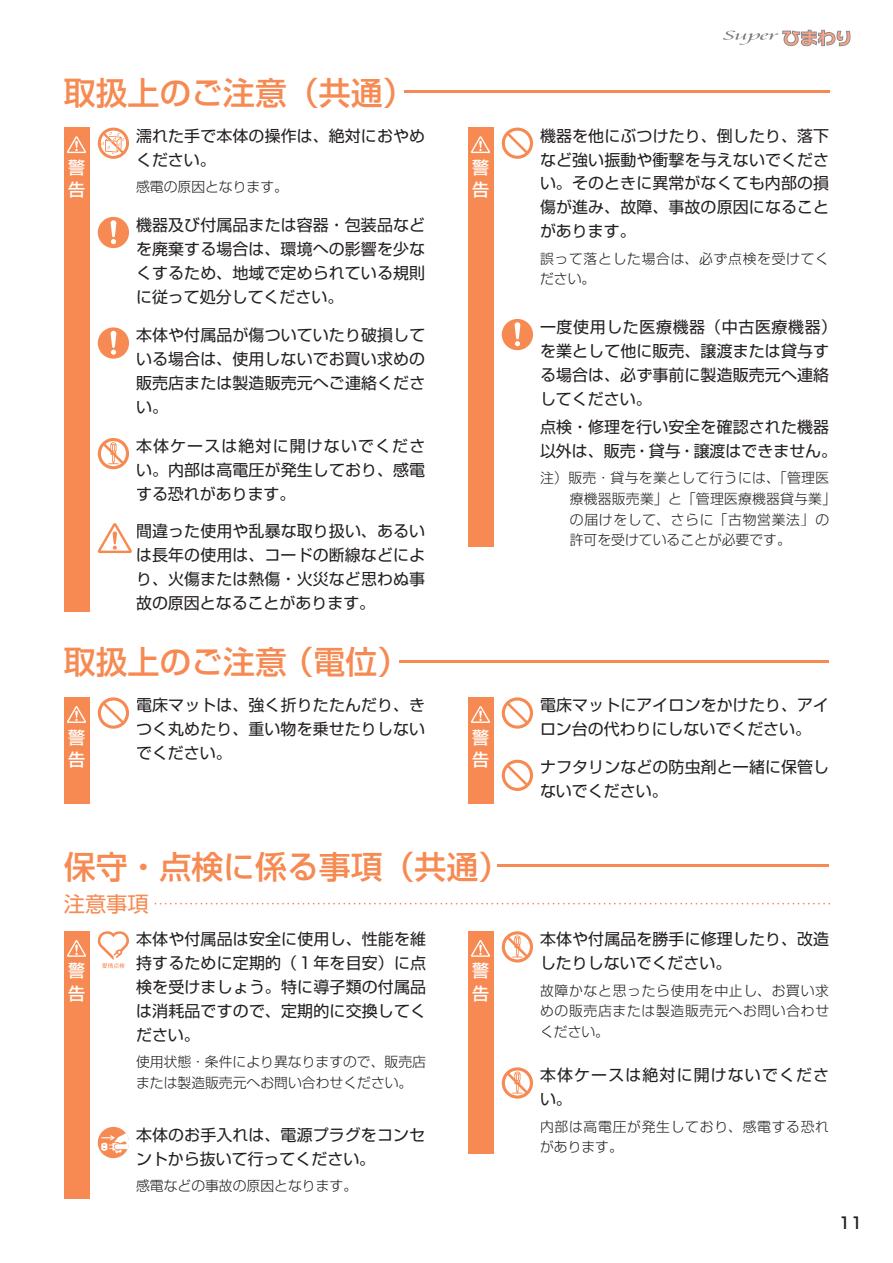
<style>
.page{position:relative;width:893px;height:1263px;background:#fff}
.page>*{position:absolute;margin:0;border:0;box-sizing:border-box;transform-origin:0 0}
.t1{font:500 31.95px "Shin Go Pro";color:#f68a52}
.t2{font:21.3px "Shin Go Pro";color:#f68a52}
.t3{font:500 16.95px/22.6px "Shin Go Pro";color:#fff}
.t4{font:15.9px/23.9px "Shin Go Pro";letter-spacing:.01em;color:#231f20;text-align:justify}
.t5{font:15.9px/23.9px "Shin Go Pro";letter-spacing:.07em;color:#231f20}
.t6{font:500 15.9px "Shin Go Pro";color:#231f20}
.t7{font:300 13.8px/20.7px "Shin Go Pro";letter-spacing:.025em;color:#231f20}
.t8{font:300 13.8px/20.7px "Shin Go Pro";color:#231f20}
.t9{font:300 13.8px/20.7px "Shin Go Pro";letter-spacing:.05em;color:#231f20}
</style>
<div class="page">
<svg style="left:723px;top:30px;width:127px;height:16px"></svg>
<hr style="left:404px;top:90px;width:425px;height:2px;background:#f68a52">
<div style="left:64px;top:128px;width:25px;height:484px;background:#f68a52"></div>
<svg style="left:67px;top:136px;width:19px;height:17px"></svg>
<div style="left:468px;top:128px;width:25px;height:419px;background:#f68a52"></div>
<svg style="left:471px;top:136px;width:19px;height:17px"></svg>
<div style="left:64px;top:697px;width:25px;height:107px;background:#f68a52"></div>
<svg style="left:67px;top:706px;width:19px;height:17px"></svg>
<div style="left:468px;top:697px;width:25px;height:107px;background:#f68a52"></div>
<svg style="left:471px;top:706px;width:19px;height:17px"></svg>
<hr style="left:400px;top:660px;width:429px;height:2px;background:#f68a52">
<hr style="left:497px;top:864px;width:332px;height:2px;background:#f68a52">
<svg style="left:155px;top:903px;width:675px;height:1px"></svg>
<div style="left:64px;top:931px;width:25px;height:268px;background:#f68a52"></div>
<svg style="left:67px;top:940px;width:19px;height:17px"></svg>
<div style="left:468px;top:931px;width:25px;height:223px;background:#f68a52"></div>
<svg style="left:471px;top:940px;width:19px;height:17px"></svg>
<div style="left:502px;top:128px;width:31px;height:31px;background:#f68a52;border-radius:50%"></div>
<svg style="left:505px;top:131px;width:25px;height:25px"></svg>
<svg style="left:98px;top:697px;width:31px;height:32px"></svg>
<svg style="left:101px;top:700px;width:25px;height:25px"></svg>
<svg style="left:502px;top:697px;width:31px;height:32px"></svg>
<svg style="left:505px;top:700px;width:25px;height:25px"></svg>
<div style="left:502px;top:760px;width:31px;height:31px;background:#f68a52;border-radius:50%"></div>
<svg style="left:505px;top:763px;width:25px;height:25px"></svg>
<div style="left:98px;top:1127px;width:31px;height:31px;background:#f68a52;border-radius:50%"></div>
<svg style="left:101px;top:1133px;width:28px;height:20px"></svg>
<div style="left:502px;top:319px;width:31px;height:31px;background:#f68a52;border-radius:50%"></div>
<svg style="left:514px;top:322px;width:6px;height:24px"></svg>
<div style="left:98px;top:217px;width:31px;height:31px;background:#f68a52;border-radius:50%"></div>
<svg style="left:110px;top:220px;width:7px;height:24px"></svg>
<div style="left:98px;top:327px;width:31px;height:32px;background:#f68a52;border-radius:50%"></div>
<svg style="left:110px;top:331px;width:7px;height:24px"></svg>
<svg style="left:98px;top:128px;width:31px;height:31px"></svg>
<svg style="left:98px;top:438px;width:31px;height:31px"></svg>
<svg style="left:101px;top:441px;width:25px;height:25px"></svg>
<svg style="left:103px;top:442px;width:21px;height:22px"></svg>
<svg style="left:502px;top:931px;width:31px;height:31px"></svg>
<svg style="left:505px;top:934px;width:25px;height:25px"></svg>
<svg style="left:507px;top:935px;width:21px;height:22px"></svg>
<svg style="left:502px;top:1067px;width:31px;height:31px"></svg>
<svg style="left:505px;top:1070px;width:25px;height:25px"></svg>
<svg style="left:507px;top:1071px;width:21px;height:22px"></svg>
<svg style="left:97px;top:523px;width:35px;height:30px"></svg>
<svg style="left:97px;top:931px;width:32px;height:37px"></svg>
<h1 class="t1" style="left:64px;top:66px;width:352px">取扱上のご注意（共通）</h1>
<p class="t4" style="left:136px;top:122px;width:291px">濡れた手で本体の操作は、絶対におやめください。</p>
<p class="t8" style="left:136px;top:175px;width:154px">感電の原因となります。</p>
<p class="t3" style="left:68px;top:154px;width:18px">警告</p>
<p class="t3" style="left:472px;top:154px;width:18px">警告</p>
<p class="t4" style="left:136px;top:211px;width:291px">機器及び付属品または容器・包装品などを廃棄する場合は、環境への影響を少なくするため、地域で定められている規則に従って処分してください。</p>
<p class="t4" style="left:136px;top:322px;width:291px">本体や付属品が傷ついていたり破損している場合は、使用しないでお買い求めの販売店または製造販売元へご連絡ください。</p>
<p class="t4" style="left:136px;top:432px;width:291px">本体ケースは絶対に開けないでください。内部は高電圧が発生しており、感電する恐れがあります。</p>
<p class="t4" style="left:136px;top:517px;width:291px">間違った使用や乱暴な取り扱い、あるいは長年の使用は、コードの断線などにより、火傷または熱傷・火災など思わぬ事故の原因となることがあります。</p>
<h1 class="t1" style="left:64px;top:636px;width:347px">取扱上のご注意 （電位）</h1>
<p class="t4" style="left:540px;top:122px;width:291px">機器を他にぶつけたり、倒したり、落下など強い振動や衝撃を与えないでください。そのときに異常がなくても内部の損傷が進み、故障、事故の原因になることがあります。</p>
<p class="t9" style="left:540px;top:246px;width:291px">誤って落とした場合は、必ず点検を受けてください。</p>
<p class="t4" style="left:540px;top:313px;width:299px;text-align:left">一度使用した医療機器（中古医療機器）を業として他に販売、譲渡または貸与する場合は、必ず事前に製造販売元へ連絡してください。</p>
<p class="t4" style="left:540px;top:413px;width:299px">点検・修理を行い安全を確認された機器以外は、販売・貸与・譲渡はできません。</p>
<p class="t7" style="left:570px;top:466px;width:268px;text-indent:-30px">注）販売・貸与を業として行うには、「管理医療機器販売業」と「管理医療機器貸与業」の届けをして、さらに「古物営業法」の許可を受けていることが必要です。</p>
<p class="t4" style="left:136px;top:691px;width:291px">電床マットは、強く折りたたんだり、きつく丸めたり、重い物を乗せたりしないでください。</p>
<p class="t4" style="left:540px;top:691px;width:291px">電床マットにアイロンをかけたり、アイ</p>
<p class="t3" style="left:68px;top:724px;width:18px">警</p>
<p class="t4" style="left:540px;top:715px;width:273px">ロン台の代わりにしないでください。</p>
<p class="t3" style="left:68px;top:746px;width:18px">告</p>
<p class="t3" style="left:472px;top:724px;width:18px">警告</p>
<p class="t4" style="left:540px;top:753px;width:291px">ナフタリンなどの防虫剤と一緒に保管しないでください。</p>
<h1 class="t1" style="left:64px;top:840px;width:448px">保守・点検に係る事項（共通）</h1>
<h2 class="t2" style="left:64px;top:886px;width:87px">注意事項</h2>
<p class="t4" style="left:136px;top:925px;width:292px">本体や付属品は安全に使用し、性能を維持するために定期的（１年を目安）に点検を受けましょう。特に導子類の付属品は消耗品ですので、定期的に交換してください。</p>
<p class="t8" style="left:136px;top:1050px;width:291px">使用状態・条件により異なりますので、販売店または製造販売元へお問い合わせください。</p>
<p class="t3" style="left:68px;top:958px;width:18px">警告</p>
<p class="t3" style="left:472px;top:958px;width:18px">警告</p>
<p class="t4" style="left:136px;top:1121px;width:291px">本体のお手入れは、電源プラグをコンセントから抜いて行ってください。</p>
<p class="t8" style="left:136px;top:1174px;width:223px">感電などの事故の原因となります。</p>
<p class="t4" style="left:540px;top:925px;width:291px">本体や付属品を勝手に修理したり、改造したりしないでください。</p>
<p class="t7" style="left:540px;top:978px;width:291px;text-align:justify">故障かなと思ったら使用を中止し、お買い求めの販売店または製造販売元へお問い合わせください。</p>
<p class="t5" style="left:540px;top:1061px;width:291px">本体ケースは絶対に開けないでください。</p>
<p class="t9" style="left:540px;top:1114px;width:291px">内部は高電圧が発生しており、感電する恐れがあります。</p>
<p class="t6" style="left:838px;top:1209px;width:26px">11</p>
</div>
